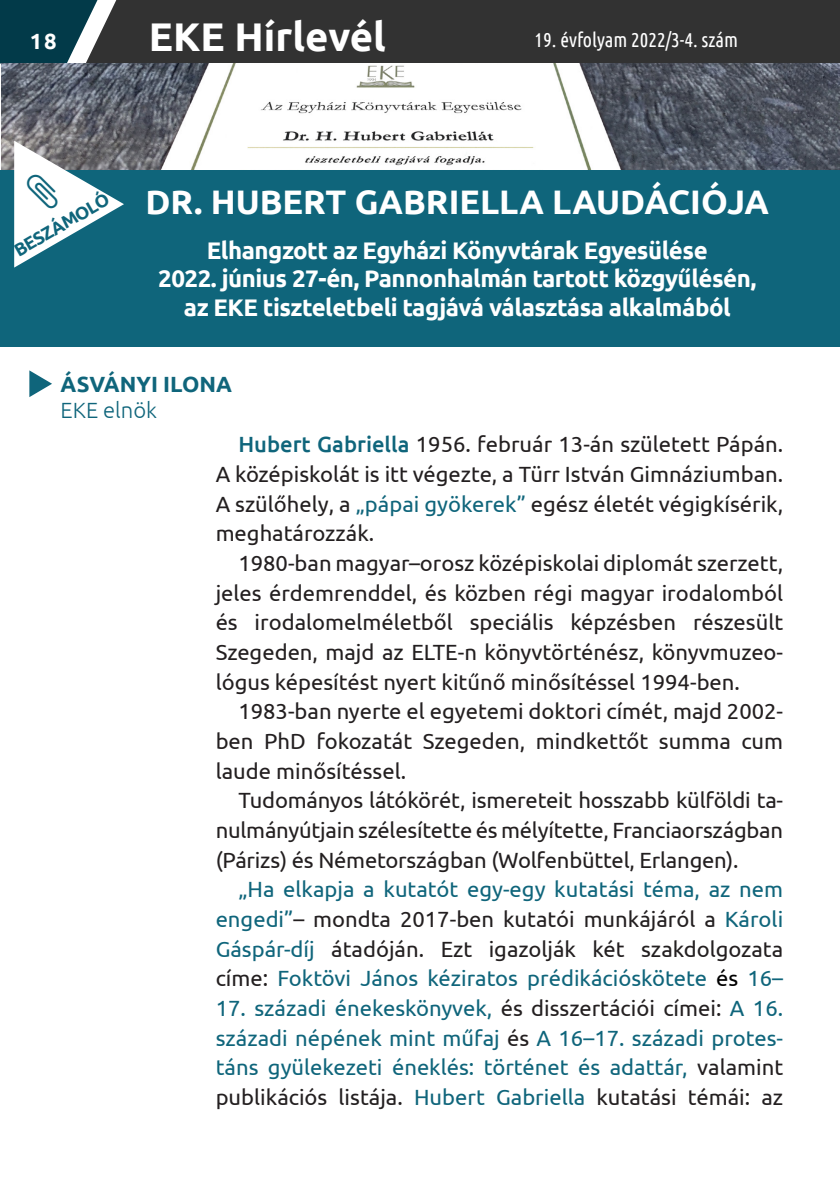
<style>
.page{position:relative;width:840px;height:1191px;background:#fff}
.page>*{position:absolute;margin:0;border:0;box-sizing:border-box;transform-origin:0 0}
.t1{font:700 40px "Ubuntu";color:#fff}
.EKE_cím{font:700 34px "Ubuntu";color:#fff}
.EKE_cím_al{font:700 24px/28.8px "Ubuntu";letter-spacing:-.02em;color:#fff;text-align:center}
.EKE_alap{font:22px/29.6px "Ubuntu";color:#231f20;text-align:justify}
.EKE_alap-2{font:22px/29.6px "Ubuntu";color:#0f657b;text-align:justify}
.EKE_szerzo{font:700 22px "Ubuntu";color:#0f657b}
.Eke_titulus{font:300 22px "Ubuntu";color:#0f657b}
.t2{font:700 22px "Ubuntu";color:#fff}
.t3{font:20px "Ubuntu Condensed";color:#fff}
.Lábjegyzet{font:700 18px "Ubuntu";color:#0f657b}
.s1{font-weight:500;color:#0f657b}
.s2{color:#0f657b}
.s3{color:#231f20}
.s4{color:#000}
</style>
<div class="page">
<div style="left:207px;top:0;width:632px;height:63px;background:#323232"></div>
<svg style="left:0;top:0;width:207px;height:63px;background:#31474d"></svg>
<img style="left:2px;top:63px;width:837px;height:107px">
<svg style="left:29px;top:370px;width:23px;height:27px"></svg>
<div style="left:0;top:170px;width:839px;height:177px;background:#0f657b"></div>
<svg style="left:14px;top:141px;width:110px;height:127px"></svg>
<p class="t2" style="left:30px;top:28px;width:28px">18</p>
<h1 class="t1" style="left:149px;top:12px;width:238px">EKE Hírlevél</h1>
<p class="t3" style="left:534px;top:28px;width:205px">19. évfolyam 2022/3-4. szám</p>
<p class="Lábjegyzet" style="left:10px;top:242px;width:108px;rotate:-30deg">BESZÁMOLÓ</p>
<p class="EKE_cím" style="left:145px;top:181px;width:624px">DR. HUBERT GABRIELLA LAUDÁCIÓJA</p>
<p class="EKE_cím_al" style="left:158px;top:235px;width:599px">Elhangzott az Egyházi Könyvtárak Egyesülése<br>2022. június 27-én, Pannonhalmán tartott közgyűlésén, az EKE tiszteletbeli tagjává választása alkalmából</p>
<p class="EKE_szerzo" style="left:61px;top:370px;width:173px">ÁSVÁNYI ILONA</p>
<p class="Eke_titulus" style="left:61px;top:397px;width:98px">EKE elnök</p>
<p class="EKE_alap" style="left:215px;top:429px;width:568px;text-indent:23px"><span class="s1">Hubert Gabriella</span> 1956. február 13-án született Pápán.<br>A középiskolát is itt végezte, a Türr István Gimnáziumban.<br>A szülőhely, a <span class="s2">„pápai gyökerek”</span> egész életét végigkísérik, meghatározzák.</p>
<p class="EKE_alap" style="left:215px;top:547px;width:568px;text-indent:23px">1980-ban magyar–orosz középiskolai diplomát szerzett, jeles érdemrenddel, és közben régi magyar irodalomból és irodalomelméletből speciális képzésben részesült Szegeden, majd az ELTE-n könyvtörténész, könyvmuzeo&shy;lógus képesítést nyert kitűnő minősítéssel 1994-ben.</p>
<p class="EKE_alap" style="left:215px;top:696px;width:568px;text-indent:23px">1983-ban nyerte el egyetemi doktori címét, majd 2002- ben PhD fokozatát Szegeden, mindkettőt summa cum laude minősítéssel.</p>
<p class="EKE_alap" style="left:215px;top:785px;width:568px;text-indent:23px">Tudományos látókörét, ismereteit hosszabb külföldi ta&shy;nulmányútjain szélesítette és mélyítette, Franciaországban (Párizs) és Németországban (Wolfenbüttel, Erlangen).</p>
<p class="EKE_alap-2" style="left:215px;top:874px;width:568px;text-indent:23px">„Ha elkapja a kutatót egy-egy kutatási téma, az nem engedi”<span class="s3">– mondta 2017-ben kutatói munkájáról a</span> Károli Gáspár-díj <span class="s3">átadóján. Ezt igazolják két szakdolgozata címe:</span> Foktövi János kéziratos prédikációskötete <span class="s4">és</span> 16–</p>
<p class="EKE_alap-2" style="left:215px;top:992px;width:568px">17. századi énekeskönyvek, <span class="s3">és disszertációi címei:</span> A 16. századi népének mint műfaj <span class="s3">és</span> A 16–17. századi protes&shy;táns gyülekezeti éneklés: történet és adattár, <span class="s3">valamint publikációs listája.</span> Hubert Gabriella <span class="s3">kutatási témái: az</span></p>
</div>
